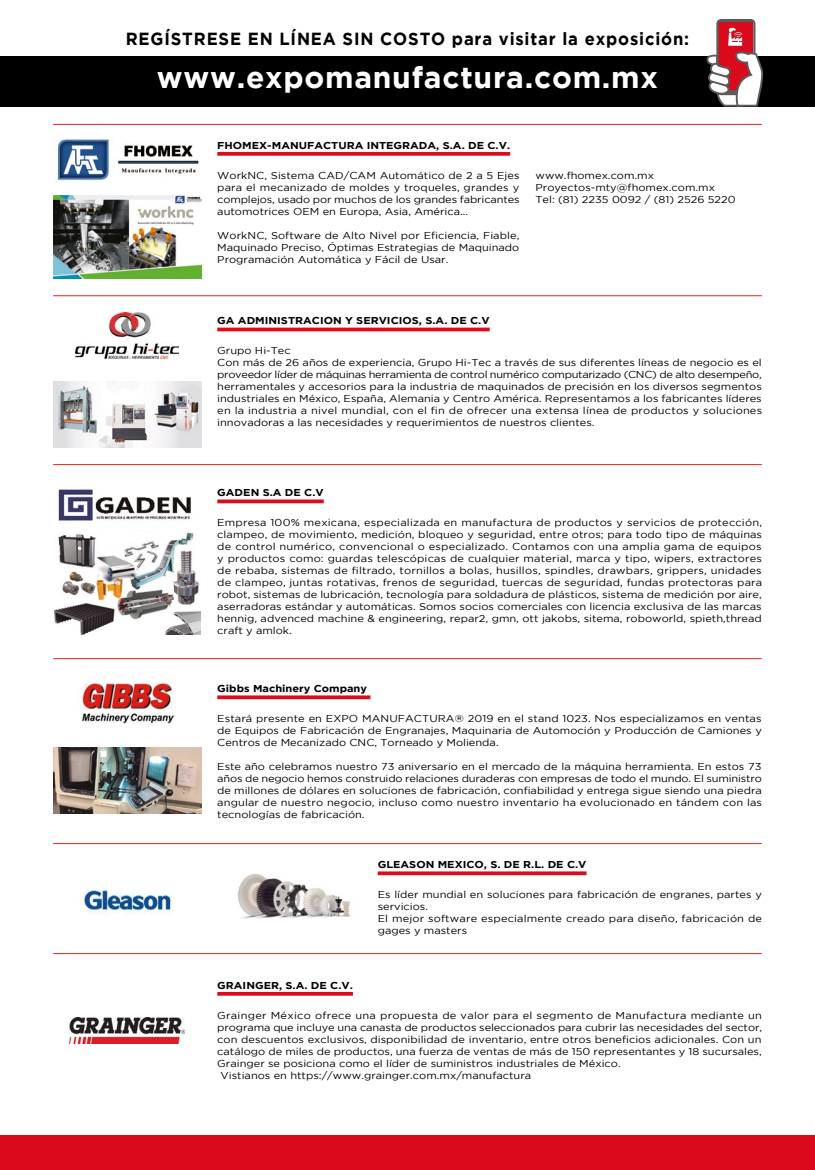
<style>
.page{position:relative;width:815px;height:1170px;background:#fff}
.page>*{position:absolute;margin:0;border:0;box-sizing:border-box;transform-origin:0 0}
.t1{font:700 30px "Gotham";letter-spacing:.025em;color:#fff}
.t2{font:700 17.5px "Gotham";letter-spacing:.05em;color:#000;scale:.95 1}
.t3{font:10px/12px "Gotham";color:#000;text-align:justify;scale:1.1 1}
.t4{font:700 10px "Gotham";color:#000;scale:1.1 1}
.t5{font:10px "Gotham";letter-spacing:.025em;color:#000;scale:1.1 1}
</style>
<div class="page">
<div style="left:0;top:1134px;width:815px;height:35px;background:#d90a1c"></div>
<div style="left:0;top:56px;width:815px;height:51px;background:#000"></div>
<svg style="left:706px;top:19px;width:57px;height:88px"></svg>
<svg style="left:217px;top:327px;width:273px;height:4px"></svg>
<svg style="left:217px;top:499px;width:107px;height:4px"></svg>
<svg style="left:217px;top:695px;width:153px;height:4px"></svg>
<svg style="left:217px;top:991px;width:136px;height:4px"></svg>
<svg style="left:378px;top:871px;width:209px;height:4px"></svg>
<img style="left:76px;top:312px;width:103px;height:46px">
<img style="left:58px;top:489px;width:133px;height:32px">
<img style="left:82px;top:682px;width:92px;height:42px">
<img style="left:70px;top:1017px;width:115px;height:25px">
<img style="left:83px;top:889px;width:90px;height:24px">
<img style="left:53px;top:382px;width:148px;height:66px">
<img style="left:53px;top:747px;width:148px;height:66px">
<img style="left:237px;top:873px;width:115px;height:46px">
<img style="left:54px;top:532px;width:146px;height:102px">
<hr style="left:53px;top:124px;width:709px;height:1px;background:#e2251d">
<hr style="left:53px;top:295px;width:709px;height:1px;background:#e2251d">
<hr style="left:53px;top:464px;width:709px;height:1px;background:#e2251d">
<hr style="left:53px;top:658px;width:709px;height:1px;background:#e2251d">
<hr style="left:53px;top:843px;width:709px;height:1px;background:#e2251d">
<hr style="left:53px;top:953px;width:709px;height:1px;background:#e2251d">
<svg style="left:217px;top:152px;width:293px;height:4px"></svg>
<img style="left:57px;top:139px;width:142px;height:42px">
<img style="left:53px;top:196px;width:148px;height:83px">
<svg style="left:98px;top:532px;width:60px;height:14px"></svg>
<h2 class="t2" style="left:126px;top:28px;width:594px">REGÍSTRESE EN LÍNEA SIN COSTO para visitar la exposición:</h2>
<h1 class="t1" style="left:157px;top:60px;width:503px">www.expomanufactura.com.mx</h1>
<p class="t4" style="left:217px;top:139px;width:268px">FHOMEX-MANUFACTURA INTEGRADA, S.A. DE C.V.</p>
<p class="t3" style="left:217px;top:169px;width:276px">WorkNC, Sistema CAD/CAM Automático de 2 a 5 Ejes para el mecanizado de moldes y troqueles, grandes y complejos, usado por muchos de los grandes fabricantes automotrices OEM en Europa, Asia, América...</p>
<p class="t3" style="left:217px;top:229px;width:276px">WorkNC, Software de Alto Nivel por Eficiencia, Fiable, Maquinado Preciso, Óptimas Estrategias de Maquinado Programación Automática y Fácil de Usar.</p>
<p class="t3" style="left:535px;top:169px;width:184px;text-align:left">www.fhomex.com.mx<br>Proyectos-mty@fhomex.com.mx<br>Tel: (81) 2235 0092 / (81) 2526 5220</p>
<p class="t4" style="left:217px;top:315px;width:249px">GA ADMINISTRACION Y SERVICIOS, S.A. DE C.V</p>
<p class="t3" style="left:217px;top:344px;width:497px;text-align:left">Grupo Hi-Tec<br>Con más de 26 años de experiencia, Grupo Hi-Tec a través de sus diferentes líneas de negocio es el proveedor líder de máquinas herramienta de control numérico computarizado (CNC) de alto desempeño, herramentales y accesorios para la industria de maquinados de precisión en los diversos segmentos industriales en México, España, Alemania y Centro América. Representamos a los fabricantes líderes en la industria a nivel mundial, con el fin de ofrecer una extensa línea de productos y soluciones innovadoras a las necesidades y requerimientos de nuestros clientes.</p>
<p class="t4" style="left:217px;top:487px;width:98px">GADEN S.A DE C.V</p>
<p class="t3" style="left:217px;top:516px;width:497px">Empresa 100% mexicana, especializada en manufactura de productos y servicios de protección, clampeo, de movimiento, medición, bloqueo y seguridad, entre otros; para todo tipo de máquinas de control numérico, convencional o especializado. Contamos con una amplia gama de equipos y productos como: guardas telescópicas de cualquier material, marca y tipo, wipers, extractores de rebaba, sistemas de filtrado, tornillos a bolas, husillos, spindles, drawbars, grippers, unidades de clampeo, juntas rotativas, frenos de seguridad, tuercas de seguridad, fundas protectoras para robot, sistemas de lubricación, tecnología para soldadura de plásticos, sistema de medición por aire, aserradoras estándar y automáticas. Somos socios comerciales con licencia exclusiva de las marcas hennig, advenced machine &amp; engineering, repar2, gmn, ott jakobs, sitema, roboworld, spieth,thread craft y amlok.</p>
<p class="t4" style="left:217px;top:683px;width:138px">Gibbs Machinery Company</p>
<p class="t3" style="left:217px;top:712px;width:497px">Estará presente en EXPO MANUFACTURA® 2019 en el stand 1023. Nos especializamos en ventas de Equipos de Fabricación de Engranajes, Maquinaria de Automoción y Producción de Camiones y Centros de Mecanizado CNC, Torneado y Molienda.</p>
<p class="t3" style="left:217px;top:760px;width:497px">Este año celebramos nuestro 73 aniversario en el mercado de la máquina herramienta. En estos 73 años de negocio hemos construido relaciones duraderas con empresas de todo el mundo. El suministro de millones de dólares en soluciones de fabricación, confiabilidad y entrega sigue siendo una piedra angular de nuestro negocio, incluso como nuestro inventario ha evolucionado en tándem con las tecnologías de fabricación.</p>
<p class="t4" style="left:378px;top:858px;width:191px">GLEASON MEXICO, S. DE R.L. DE C.V</p>
<p class="t3" style="left:378px;top:888px;width:351px;text-align:left">Es líder mundial en soluciones para fabricación de engranes, partes y servicios.<br>El mejor software especialmente creado para diseño, fabricación de gages y masters</p>
<p class="t4" style="left:217px;top:979px;width:125px">GRAINGER, S.A. DE C.V.</p>
<p class="t5" style="left:217px;top:1009px;width:497px">Grainger México ofrece una propuesta de valor para el segmento de Manufactura mediante un</p>
<p class="t3" style="left:217px;top:1020px;width:497px">programa que incluye una canasta de productos seleccionados para cubrir las necesidades del sector,</p>
<p class="t3" style="left:217px;top:1032px;width:496px">con descuentos exclusivos, disponibilidad de inventario, entre otros beneficios adicionales. Con un</p>
<p class="t3" style="left:217px;top:1044px;width:496px">catálogo de miles de productos, una fuerza de ventas de más de 150 representantes y 18 sucursales,</p>
<p class="t3" style="left:217px;top:1056px;width:368px">Grainger se posiciona como el líder de suministros industriales de México.</p>
<p class="t3" style="left:221px;top:1068px;width:284px">Vistianos en https://www.grainger.com.mx/manufactura</p>
</div>
